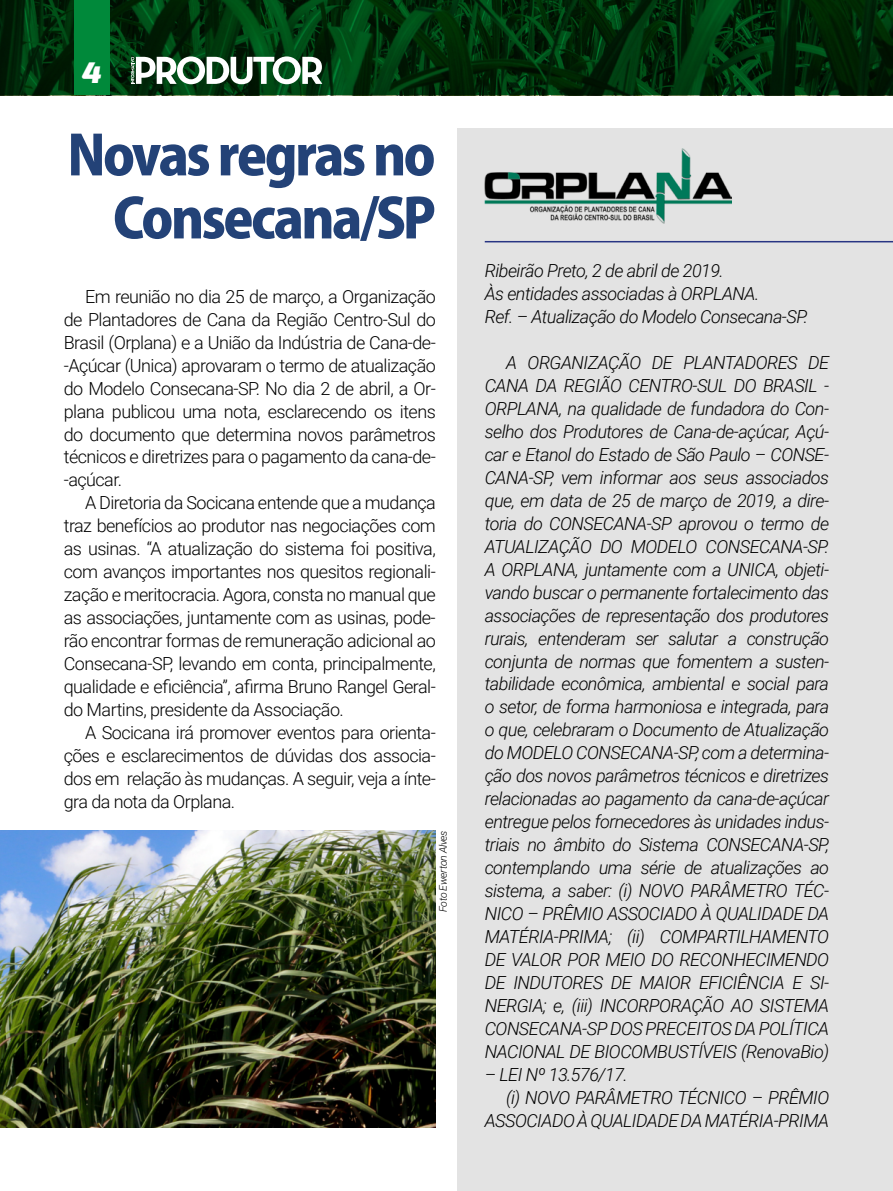
<style>
.page{position:relative;width:893px;height:1191px;background:#fff}
.page>*{position:absolute;margin:0;border:0;box-sizing:border-box;transform-origin:0 0}
.t1{font:800 54px/63px "Koz Go Pro";letter-spacing:-.05em;color:#234277;text-align:right}
.t2{font:italic 900 30px "Exo 2";color:#fff}
.t3{font:italic 300 18px/23px "Roboto";letter-spacing:-.03em;color:#000}
.t4{font:300 18px/23px "Roboto";letter-spacing:-.03em;color:#000;text-align:justify}
.t5{font:italic 300 10.5px "Roboto";letter-spacing:-.03em;color:#000}
</style>
<div class="page">
<img style="left:0;top:0;width:893px;height:95px">
<div style="left:74px;top:0;width:36px;height:95px;background:#00893a"></div>
<svg style="left:131px;top:56px;width:191px;height:28px"></svg>
<div style="left:457px;top:128px;width:436px;height:1063px;background:#e3e3e3"></div>
<img style="left:485px;top:149px;width:247px;height:75px">
<hr style="left:485px;top:241px;width:408px;height:1px;background:#283583">
<img style="left:0;top:830px;width:436px;height:297px">
<h2 class="t2" style="left:82px;top:54px;width:21px">4</h2>
<h1 class="t1" style="left:67px;top:128px;width:370px">Novas regras no<br>Consecana/SP</h1>
<p class="t4" style="left:64px;top:284px;width:374px;text-indent:21px">Em reunião no dia 25 de março, a Organização de Plantadores de Cana da Região Centro-Sul do Brasil (Orplana) e a União da Indústria de Cana-de--Açúcar (Unica) aprovaram o termo de atualização do Modelo Consecana-SP. No dia 2 de abril, a Or&shy;plana publicou uma nota, esclarecendo os itens do documento que determina novos parâmetros técnicos e diretrizes para o pagamento da cana-de--açúcar.</p>
<p class="t4" style="left:64px;top:491px;width:374px;text-indent:21px">A Diretoria da Socicana entende que a mudança traz benefícios ao produtor nas negociações com as usinas. “A atualização do sistema foi positiva, com avanços importantes nos quesitos regionali&shy;zação e meritocracia. Agora, consta no manual que as associações, juntamente com as usinas, pode&shy;rão encontrar formas de remuneração adicional ao Consecana-SP, levando em conta, principalmente, qualidade e eficiência”, afirma Bruno Rangel Geral&shy;do Martins, presidente da Associação.</p>
<p class="t4" style="left:64px;top:720px;width:374px;text-indent:21px">A Socicana irá promover eventos para orienta&shy;ções e esclarecimentos de dúvidas dos associa&shy;dos em relação às mudanças. A seguir, veja a ínte&shy;gra da nota da Orplana.</p>
<p class="t5" style="left:436px;top:912px;width:83px;rotate:-90deg">Foto Ewerton Alves</p>
<p class="t3" style="left:485px;top:259px;width:325px">Ribeirão Preto, 2 de abril de 2019.<br>Às entidades associadas à ORPLANA.<br>Ref. – Atualização do Modelo Consecana-SP.</p>
<p class="t3" style="left:485px;top:350px;width:346px;text-align:justify;text-indent:21px">A ORGANIZAÇÃO DE PLANTADORES DE CANA DA REGIÃO CENTRO-SUL DO BRASIL - ORPLANA, na qualidade de fundadora do Con&shy;selho dos Produtores de Cana-de-açúcar, Açú&shy;car e Etanol do Estado de São Paulo – CONSE-CANA-SP, vem informar aos seus associados que, em data de 25 de março de 2019, a dire&shy;toria do CONSECANA-SP aprovou o termo de ATUALIZAÇÃO DO MODELO CONSECANA-SP.<br>A ORPLANA, juntamente com a UNICA, objeti&shy;vando buscar o permanente fortalecimento das associações de representação dos produtores rurais, entenderam ser salutar a construção conjunta de normas que fomentem a susten&shy;tabilidade econômica, ambiental e social para o setor, de forma harmoniosa e integrada, para o que, celebraram o Documento de Atualização do MODELO CONSECANA-SP, com a determina&shy;ção dos novos parâmetros técnicos e diretrizes relacionadas ao pagamento da cana-de-açúcar entregue pelos fornecedores às unidades indus&shy;triais no âmbito do Sistema CONSECANA-SP, contemplando uma série de atualizações ao sistema, a saber: (i) NOVO PARÂMETRO TÉC-NICO – PRÊMIO ASSOCIADO À QUALIDADE DA MATÉRIA-PRIMA; (ii) COMPARTILHAMENTO DE VALOR POR MEIO DO RECONHECIMENDO DE INDUTORES DE MAIOR EFICIÊNCIA E SI-NERGIA; e, (iii) INCORPORAÇÃO AO SISTEMA CONSECANA-SP DOS PRECEITOS DA POLÍTICA NACIONAL DE BIOCOMBUSTÍVEIS (RenovaBio)</p>
<p class="t3" style="left:485px;top:1062px;width:145px">– LEI Nº 13.576/17.</p>
<p class="t3" style="left:506px;top:1085px;width:325px">(i) NOVO PARÂMETRO TÉCNICO – PRÊMIO</p>
<p class="t3" style="left:485px;top:1108px;width:346px">ASSOCIADO À QUALIDADE DA MATÉRIA-PRIMA</p>
</div>
